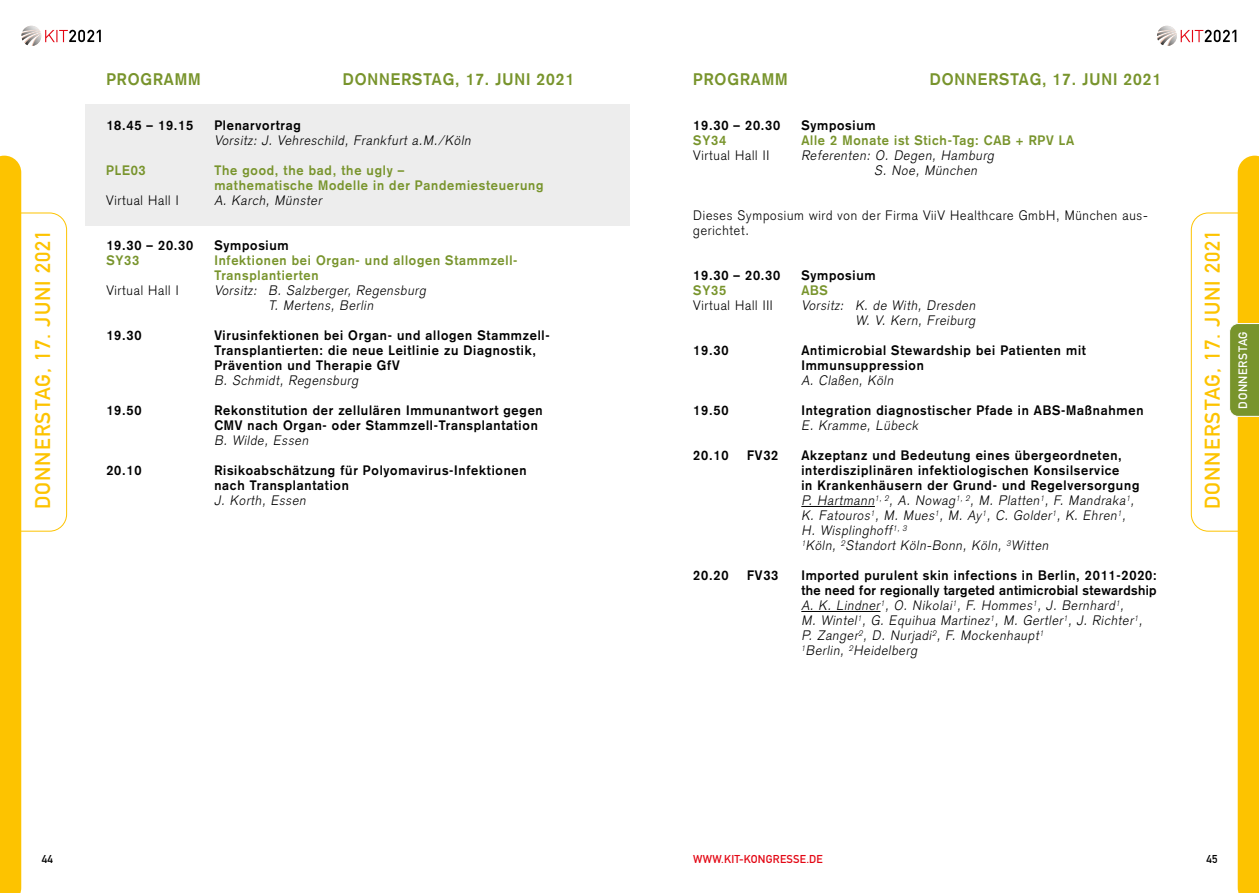
<style>
.page{position:relative;width:1259px;height:893px;background:#fff}
.page>*{position:absolute;margin:0;border:0;box-sizing:border-box;transform-origin:0 0}
.t1{font:21px "DIN Mittelschrift";letter-spacing:.05em;color:#fdc300}
.t2{font:700 16.5px "Akzidenz Grotesk";letter-spacing:.06em;color:#78942c;scale:.95 1}
.t3{font:700 13.5px/15px "Akzidenz Grotesk";letter-spacing:.06em;color:#000;scale:.95 1}
.t4{font:italic 300 13.5px/15px "Akzidenz Grotesk";color:#000;scale:.95 1}
.t5{font:700 13.5px/15px "Akzidenz Grotesk";letter-spacing:.06em;color:#78942c;scale:.95 1}
.t6{font:300 13.5px/15px "Akzidenz Grotesk";letter-spacing:.06em;color:#000;scale:.95 1}
.t7{font:12px "DIN Mittelschrift";letter-spacing:.05em;color:#fff}
.t8{font:11.25px "DIN Mittelschrift";letter-spacing:.02em;color:#e30613}
.t9{font:11.25px "DIN Mittelschrift";color:#000}
.s1{font-weight:300;font-style:italic}
.s2{font-weight:700;font-style:normal}
</style>
<div class="page">
<svg style="left:21px;top:26px;width:80px;height:20px"></svg>
<svg style="left:1157px;top:26px;width:79px;height:20px"></svg>
<div style="left:1179px;top:43px;width:58px;height:8px;background:#fff"></div>
<div style="left:44px;top:43px;width:58px;height:8px;background:#fff"></div>
<div style="left:85px;top:104px;width:544px;height:121px;background:#ededed"></div>
<hr style="left:801px;top:506px;width:74px;height:1px;background:#000">
<hr style="left:801px;top:611px;width:79px;height:1px;background:#000">
<svg style="left:0;top:156px;width:67px;height:737px"></svg>
<svg style="left:1191px;top:156px;width:68px;height:737px"></svg>
<h1 class="t1" style="left:31px;top:509px;width:281px;rotate:-90deg">DONNERSTAG, 17. JUNI 2021</h1>
<p class="t2" style="left:106px;top:70px;width:101px">PROGRAMM</p>
<p class="t2" style="left:343px;top:70px;width:245px">DONNERSTAG, 17. JUNI 2021</p>
<p class="t3" style="left:106px;top:118px;width:93px">18.45 – 19.15</p>
<p class="t3" style="left:214px;top:118px;width:93px">Plenarvortrag</p>
<p class="t4" style="left:214px;top:133px;width:274px">Vorsitz: J. Vehreschild, Frankfurt a.M./Köln</p>
<p class="t5" style="left:106px;top:163px;width:43px">PLE03</p>
<p class="t5" style="left:214px;top:163px;width:348px">The good, the bad, the ugly –<br>mathematische Modelle in der Pandemiesteuerung</p>
<p class="t6" style="left:106px;top:193px;width:78px">Virtual Hall I</p>
<p class="t4" style="left:214px;top:193px;width:117px">A. Karch, Münster</p>
<p class="t3" style="left:106px;top:238px;width:93px">19.30 – 20.30</p>
<p class="t3" style="left:214px;top:238px;width:80px">Symposium</p>
<p class="t5" style="left:106px;top:253px;width:36px">SY33</p>
<p class="t5" style="left:214px;top:253px;width:321px">Infektionen bei Organ- und allogen Stammzell-<br>Transplantierten</p>
<p class="t6" style="left:106px;top:283px;width:78px">Virtual Hall I</p>
<p class="t4" style="left:214px;top:283px;width:227px;text-align:center">Vorsitz: B. Salzberger, Regensburg<br>T. Mertens, Berlin</p>
<p class="t3" style="left:106px;top:328px;width:39px">19.30</p>
<p class="t3" style="left:214px;top:328px;width:354px">Virusinfektionen bei Organ- und allogen Stammzell-<br>Transplantierten: die neue Leitlinie zu Diagnostik,<br>Prävention und Therapie GfV</p>
<p class="t4" style="left:214px;top:373px;width:156px">B. Schmidt, Regensburg</p>
<p class="t3" style="left:106px;top:403px;width:39px">19.50</p>
<p class="t3" style="left:214px;top:403px;width:347px">Rekonstitution der zellulären Immunantwort gegen<br>CMV nach Organ- oder Stammzell-Transplantation</p>
<p class="t4" style="left:214px;top:433px;width:103px">B. Wilde, Essen</p>
<p class="t3" style="left:106px;top:463px;width:39px">20.10</p>
<p class="t3" style="left:214px;top:463px;width:330px">Risikoabschätzung für Polyomavirus-Infektionen nach Transplantation</p>
<p class="t4" style="left:214px;top:493px;width:101px">J. Korth, Essen</p>
<p class="t2" style="left:693px;top:70px;width:101px">PROGRAMM</p>
<p class="t2" style="left:929px;top:70px;width:245px">DONNERSTAG, 17. JUNI 2021</p>
<p class="t3" style="left:693px;top:118px;width:93px">19.30 – 20.30</p>
<p class="t3" style="left:801px;top:118px;width:80px">Symposium</p>
<p class="t5" style="left:693px;top:133px;width:36px">SY34</p>
<p class="t5" style="left:801px;top:133px;width:289px">Alle 2 Monate ist Stich-Tag: CAB + RPV LA</p>
<p class="t6" style="left:693px;top:148px;width:81px">Virtual Hall II</p>
<p class="t4" style="left:874px;top:148px;width:130px;text-indent:-73px">Referenten: O. Degen, Hamburg<br>S. Noe, München</p>
<p class="t6" style="left:693px;top:208px;width:480px">Dieses Symposium wird von der Firma ViiV Healthcare GmbH, München aus&shy;gerichtet.</p>
<p class="t3" style="left:693px;top:268px;width:93px">19.30 – 20.30</p>
<p class="t3" style="left:801px;top:268px;width:80px">Symposium</p>
<p class="t5" style="left:693px;top:283px;width:36px">SY35</p>
<p class="t5" style="left:801px;top:283px;width:29px">ABS</p>
<p class="t6" style="left:693px;top:298px;width:85px">Virtual Hall III</p>
<p class="t4" style="left:801px;top:298px;width:188px;text-align:right">Vorsitz: K. de With, Dresden<br>W. V. Kern, Freiburg</p>
<p class="t3" style="left:693px;top:343px;width:39px">19.30</p>
<p class="t3" style="left:801px;top:343px;width:301px">Antimicrobial Stewardship bei Patienten mit<br>Immunsuppression</p>
<p class="t4" style="left:801px;top:373px;width:101px">A. Claßen, Köln</p>
<p class="t3" style="left:693px;top:403px;width:39px">19.50</p>
<p class="t3" style="left:801px;top:403px;width:362px">Integration diagnostischer Pfade in ABS-Maßnahmen</p>
<p class="t4" style="left:801px;top:418px;width:127px">E. Kramme, Lübeck</p>
<p class="t3" style="left:693px;top:448px;width:39px">20.10</p>
<p class="t3" style="left:747px;top:448px;width:34px">FV32</p>
<p class="t3" style="left:801px;top:448px;width:357px">Akzeptanz und Bedeutung eines übergeordneten, interdisziplinären infektiologischen Konsilservice<br>in Krankenhäusern der Grund- und Regelversorgung <span class="s1">P. Hartmann</span><sup>1,</sup> <sup>2</sup><span class="s1">, A. Nowag</span><sup>1,</sup> <sup>2</sup><span class="s1">, M. Platten</span><sup>1</sup><span class="s1">, F. Mandraka</span><sup>1</sup><span class="s1">, K. Fatouros</span><sup>1</sup><span class="s1">, M. Mues</span><sup>1</sup><span class="s1">, M. Ay</span> <sup>1</sup><span class="s1">, C. Golder</span><sup>1</sup><span class="s1">, K. Ehren</span><sup>1</sup><span class="s1">, H. Wisplinghoff</span><sup>1,</sup> <sup>3<br>1</sup><span class="s1">Köln,</span> <sup>2</sup><span class="s1">Standort Köln-Bonn, Köln,</span> <sup>3</sup><span class="s1">Witten</span></p>
<p class="t3" style="left:693px;top:568px;width:39px">20.20</p>
<p class="t3" style="left:747px;top:568px;width:34px">FV33</p>
<p class="t4" style="left:801px;top:568px;width:376px"><span class="s2">Imported purulent skin infections in Berlin, 2011-2020: the need for regionally targeted antimicrobial stewardship </span>A. K. Lindner<sup>1</sup>, O. Nikolai<sup>1</sup>, F. Hommes<sup>1</sup>, J. Bernhard<sup>1</sup>,<br>M. Wintel<sup>1</sup>, G. Equihua Martinez<sup>1</sup>, M. Gertler<sup>1</sup>, J. Richter<sup>1</sup>, P. Zanger<sup>2</sup>, D. Nurjadi<sup>2</sup>, F. Mockenhaupt<sup>1<br>1</sup>Berlin, <sup>2</sup>Heidelberg</p>
<h1 class="t1" style="left:1200px;top:509px;width:281px;rotate:-90deg">DONNERSTAG, 17. JUNI 2021</h1>
<p class="t7" style="left:1235px;top:408px;width:79px;rotate:-90deg">DONNERSTAG</p>
<p class="t9" style="left:42px;top:853px;width:13px">44</p>
<p class="t8" style="left:693px;top:853px;width:131px">WWW.KIT-KONGRESSE.DE</p>
<p class="t9" style="left:1206px;top:853px;width:13px">45</p>
</div>
